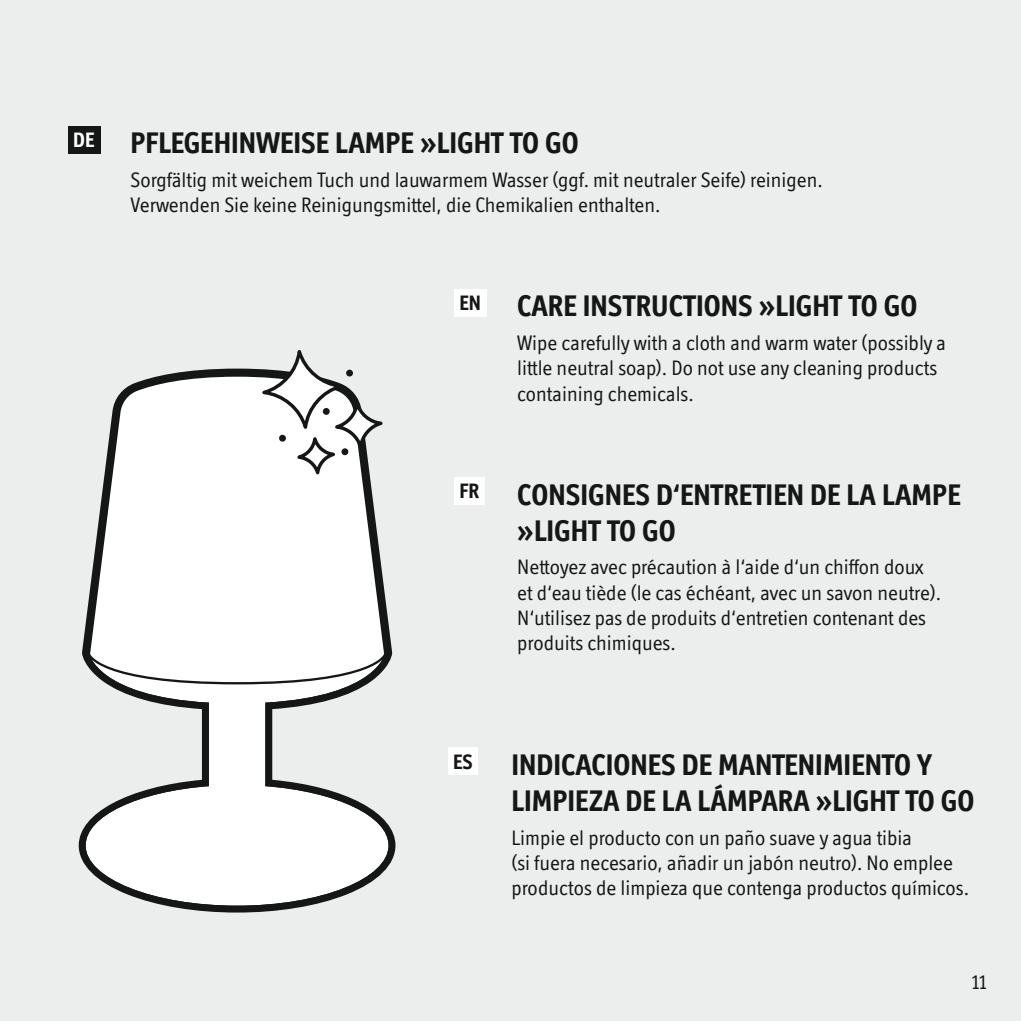
<style>
.page{position:relative;width:1021px;height:1021px;background:#fff}
.page>*{position:absolute;margin:0;border:0;box-sizing:border-box;transform-origin:0 0}
.t1{font:700 30px/36px "Officina Display ITC Std";color:#151616}
.t2{font:21px/25.2px "Officina Display ITC Std";color:#151616}
.t3{font:700 21px "Officina Display ITC Std";color:#151616}
.t4{font:700 21px "Officina Display ITC Std";color:#fff}
</style>
<div class="page">
<div style="left:0;top:0;width:1020px;height:1020px;background:#eceded"></div>
<svg style="left:79px;top:368px;width:316px;height:544px;fill:#fff"></svg>
<svg style="left:264px;top:351px;width:77px;height:76px;fill:#fff"></svg>
<div style="left:262px;top:350px;width:80px;height:79px;border:3px solid #151616;border-radius:35px"></div>
<svg style="left:337px;top:403px;width:44px;height:44px"></svg>
<div style="left:335px;top:402px;width:47px;height:46px;border:3px solid #151616;border-radius:20px"></div>
<svg style="left:299px;top:439px;width:34px;height:33px"></svg>
<div style="left:297px;top:437px;width:38px;height:37px;border:3px solid #151616;border-radius:50%"></div>
<div style="left:346px;top:369px;width:7px;height:7px;background:#151616;border-radius:50%"></div>
<div style="left:323px;top:408px;width:7px;height:7px;background:#151616;border-radius:50%"></div>
<div style="left:279px;top:434px;width:7px;height:8px;background:#151616;border-radius:50%"></div>
<div style="left:341px;top:448px;width:7px;height:7px;background:#151616;border-radius:50%"></div>
<div style="left:68px;top:126px;width:32px;height:27px;background:#151616"></div>
<div style="left:454px;top:289px;width:32px;height:27px;background:#fff"></div>
<div style="left:454px;top:477px;width:30px;height:28px;background:#fff"></div>
<div style="left:448px;top:747px;width:30px;height:28px;background:#fff"></div>
<p class="t4" style="left:73px;top:127px;width:23px">DE</p>
<h1 class="t1" style="left:131px;top:124px;width:449px">PFLEGEHINWEISE LAMPE »LIGHT TO GO</h1>
<p class="t2" style="left:131px;top:166px;width:693px">Sorgfältig mit weichem Tuch und lauwarmem Wasser (ggf. mit neutraler Seife) reinigen.<br>Verwenden Sie keine Reinigungsmittel, die Chemikalien enthalten.</p>
<p class="t3" style="left:459px;top:291px;width:23px">EN</p>
<p class="t3" style="left:459px;top:479px;width:21px">FR</p>
<h1 class="t1" style="left:517px;top:288px;width:401px">CARE INSTRUCTIONS »LIGHT TO GO</h1>
<p class="t2" style="left:517px;top:330px;width:430px">Wipe carefully with a cloth and warm water (possibly a little neutral soap). Do not use any cleaning products containing chemicals.</p>
<h1 class="t1" style="left:517px;top:476px;width:445px">CONSIGNES D‘ENTRETIEN DE LA LAMPE »LIGHT TO GO</h1>
<p class="t2" style="left:517px;top:554px;width:425px">Nettoyez avec précaution à l‘aide d‘un chiffon doux et d‘eau tiède (le cas échéant, avec un savon neutre).<br>N‘utilisez pas de produits d‘entretien contenant des produits chimiques.</p>
<p class="t3" style="left:453px;top:750px;width:21px">ES</p>
<h1 class="t1" style="left:511px;top:747px;width:464px">INDICACIONES DE MANTENIMIENTO Y<br>LIMPIEZA DE LA LÁMPARA »LIGHT TO GO</h1>
<p class="t2" style="left:511px;top:825px;width:459px">Limpie el producto con un paño suave y agua tibia<br>(si fuera necesario, añadir un jabón neutro). No emplee productos de limpieza que contenga productos químicos.</p>
<p class="t2" style="left:971px;top:968px;width:17px">11</p>
</div>
